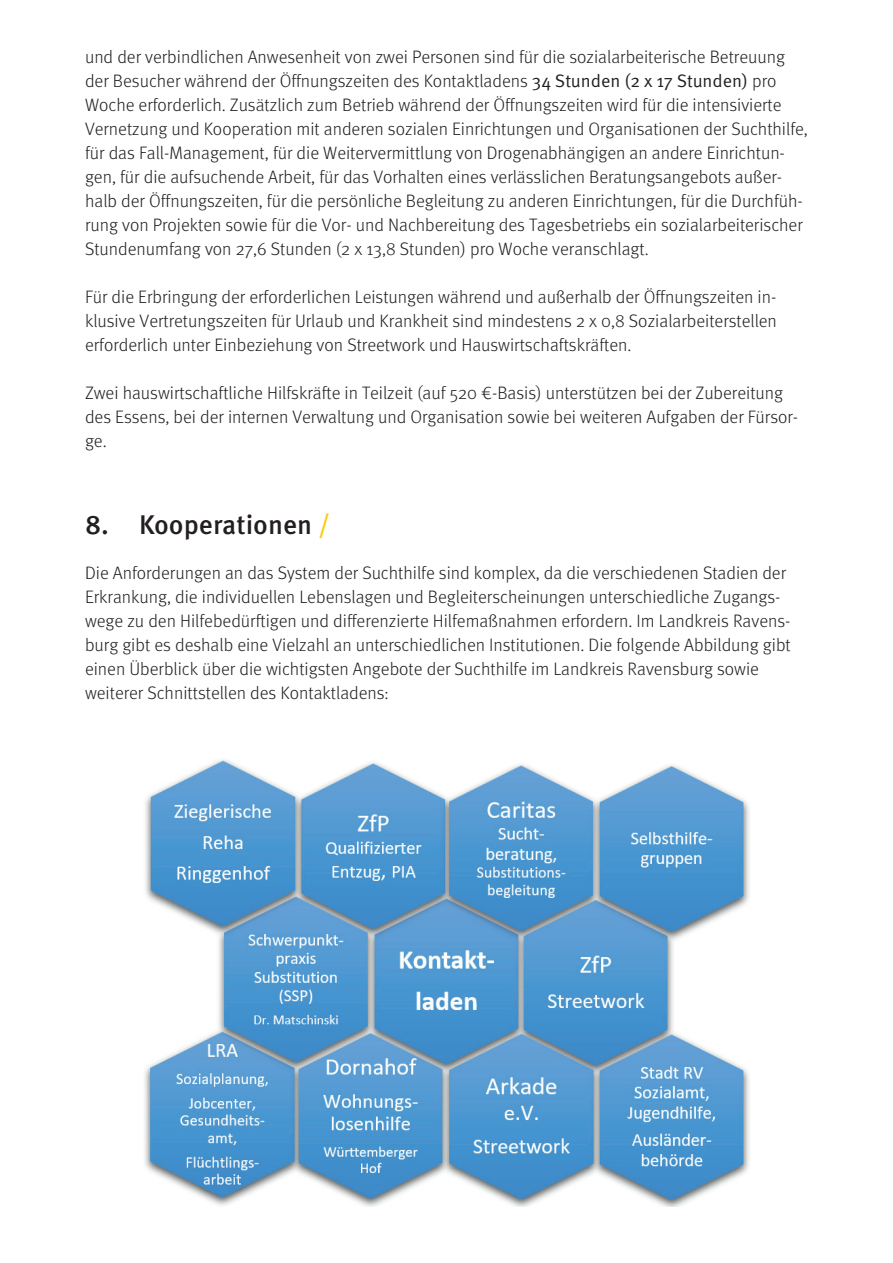
<style>
.page{position:relative;width:893px;height:1263px;background:#fff}
.page>*{position:absolute;margin:0;border:0;box-sizing:border-box;transform-origin:0 0}
.t1{font:500 27px "Meta Pro";color:#231f20}
.t2{font:700 21.6px "Calibri";color:#231f20}
.t3{font:300 18px/24px "Meta Pro";color:#231f20}
.t4{font:14.85px/19.5px "Calibri";color:#231f20}
.s1{font-family:"Meta Pro Norm";font-weight:400}
.s2{color:#feca0a}
</style>
<div class="page">
<img style="left:144px;top:759px;width:605px;height:447px">
<p class="t3" style="left:85px;top:44px;width:724px">und der verbindlichen Anwesenheit von zwei Personen sind für die sozialarbeiterische Betreuung der Besucher während der Öffnungszeiten des Kontaktladens <span class="s1">34 Stunden (2 x 17 Stunden)</span> pro Woche erforderlich. Zusätzlich zum Betrieb während der Öffnungszeiten wird für die intensivierte Vernetzung und Kooperation mit anderen sozialen Einrichtungen und Organisationen der Suchthilfe, für das Fall-Management, für die Weitervermittlung von Drogenabhängigen an andere Einrichtun&shy;gen, für die aufsuchende Arbeit, für das Vorhalten eines verlässlichen Beratungsangebots außer&shy;halb der Öffnungszeiten, für die persönliche Begleitung zu anderen Einrichtungen, für die Durchfüh&shy;rung von Projekten sowie für die Vor- und Nachbereitung des Tagesbetriebs ein sozialarbeiterischer Stundenumfang von 27,6 Stunden (2 x 13,8 Stunden) pro Woche veranschlagt.</p>
<p class="t3" style="left:85px;top:284px;width:693px;text-align:justify">Für die Erbringung der erforderlichen Leistungen während und außerhalb der Öffnungszeiten in&shy;klusive Vertretungszeiten für Urlaub und Krankheit sind mindestens 2 x 0,8 Sozialarbeiterstellen erforderlich unter Einbeziehung von Streetwork und Hauswirtschaftskräften.</p>
<p class="t3" style="left:85px;top:380px;width:715px">Zwei hauswirtschaftliche Hilfskräfte in Teilzeit (auf 520 €-Basis) unterstützen bei der Zubereitung des Essens, bei der internen Verwaltung und Organisation sowie bei weiteren Aufgaben der Fürsor&shy;ge.</p>
<h1 class="t1" style="left:85px;top:503px;width:247px">8. Kooperationen <span class="s2">/</span></h1>
<p class="t3" style="left:85px;top:559px;width:707px">Die Anforderungen an das System der Suchthilfe sind komplex, da die verschiedenen Stadien der Erkrankung, die individuellen Lebenslagen und Begleiterscheinungen unterschiedliche Zugangs&shy;wege zu den Hilfebedürftigen und differenzierte Hilfemaßnahmen erfordern. Im Landkreis Ravens&shy;burg gibt es deshalb eine Vielzahl an unterschiedlichen Institutionen. Die folgende Abbildung gibt einen Überblick über die wichtigsten Angebote der Suchthilfe im Landkreis Ravensburg sowie weiterer Schnittstellen des Kontaktladens:</p>
<p class="t2" style="left:191px;top:548px;width:160px">8. Kooperationen</p>
<p class="t4" style="left:142px;top:616px;width:610px">Erkrankung, die individuellen Lebenslagen und Begleiterscheinungen unterschiedliche Zugangswege zu den Hilfebedürftigen und differenzierte Hilfemaßnahmen erfordern. Im Landkreis Ravensburg gibt es deshalb eine Vielzahl an unterschiedlichen Institutionen. Die folgende Abbildung gibt einen</p>
</div>
